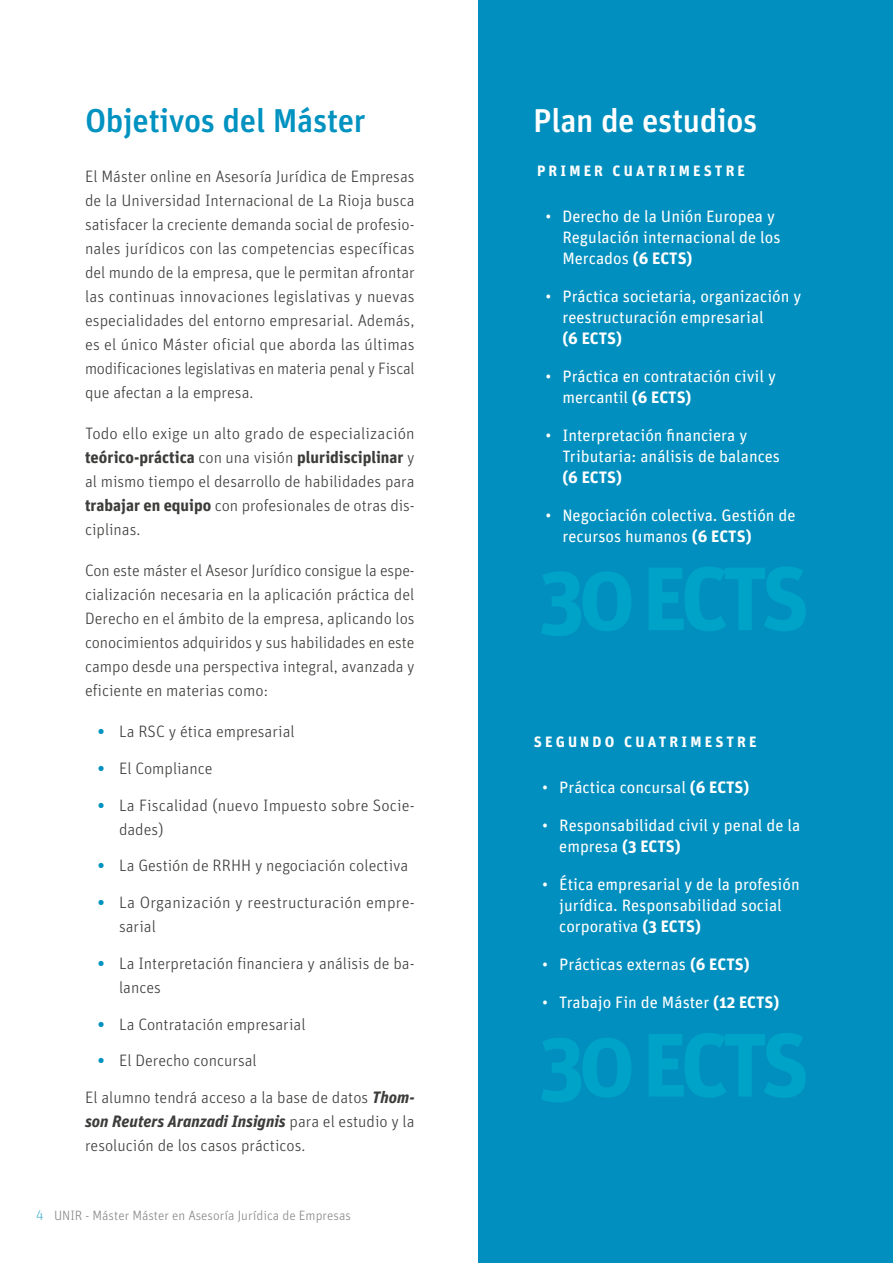
<style>
.page{position:relative;width:893px;height:1263px;background:#fff}
.page>*{position:absolute;margin:0;border:0;box-sizing:border-box;transform-origin:0 0}
.t1{font:500 33px "Unit OT";letter-spacing:-.01em;color:#0092c0}
.t2{font:500 33px "Unit OT";letter-spacing:-.01em;color:#fff}
.t3{font:300 16.5px/24px "Unit OT";color:#3c3c3b;text-align:justify}
.t4{font:16.5px/21px "Unit OT";color:#fff}
.t5{font:700 16.5px "Unit OT";color:#fff}
.t6{font:700 15px "Unit OT";letter-spacing:.21em;color:#fff}
.t7{font:300 13.5px "Unit OT";color:#878787}
.s1{font-weight:700}
.s2{font-weight:700;color:#0092c0}
.s3{font-weight:700;font-style:italic}
.s4{color:#4eaece}
</style>
<div class="page">
<div style="left:478px;top:0;width:415px;height:1263px;background:#008fbe"></div>
<h1 class="t1" style="left:85px;top:100px;width:282px">Objetivos del Máster</h1>
<p class="t3" style="left:85px;top:164px;width:331px">El Máster online en Asesoría Jurídica de Empresas de la Universidad Internacional de La Rioja busca satisfacer la creciente demanda social de profesio&shy;nales jurídicos con las competencias específicas del mundo de la empresa, que le permitan afrontar las continuas innovaciones legislativas y nuevas especialidades del entorno empresarial. Además, es el único Máster oficial que aborda las últimas modificaciones legislativas en materia penal y Fiscal que afectan a la empresa.</p>
<p class="t3" style="left:85px;top:421px;width:331px">Todo ello exige un alto grado de especialización <span class="s1">teórico-práctica</span> con una visión <span class="s1">pluridisciplinar</span> y al mismo tiempo el desarrollo de habilidades para <span class="s1">trabajar en equipo</span> con profesionales de otras dis&shy;ciplinas.</p>
<p class="t3" style="left:85px;top:558px;width:331px">Con este máster el Asesor Jurídico consigue la espe&shy;cialización necesaria en la aplicación práctica del Derecho en el ámbito de la empresa, aplicando los conocimientos adquiridos y sus habilidades en este campo desde una perspectiva integral, avanzada y eficiente en materias como:</p>
<p class="t3" style="left:98px;top:719px;width:198px"><span class="s2">•</span> La RSC y ética empresarial</p>
<p class="t3" style="left:98px;top:756px;width:116px"><span class="s2">•</span> El Compliance</p>
<p class="t3" style="left:119px;top:793px;width:297px;text-indent:-21px"><span class="s2">•</span> La Fiscalidad (nuevo Impuesto sobre Socie&shy;dades)</p>
<p class="t3" style="left:98px;top:854px;width:312px"><span class="s2">•</span> La Gestión de RRHH y negociación colectiva</p>
<p class="t3" style="left:119px;top:890px;width:297px;text-indent:-21px"><span class="s2">•</span> La Organización y reestructuración empre&shy;sarial</p>
<p class="t3" style="left:119px;top:951px;width:297px;text-indent:-21px"><span class="s2">•</span> La Interpretación financiera y análisis de ba&shy;lances</p>
<p class="t3" style="left:98px;top:1012px;width:209px"><span class="s2">•</span> La Contratación empresarial</p>
<p class="t3" style="left:98px;top:1049px;width:160px"><span class="s2">•</span> El Derecho concursal</p>
<p class="t3" style="left:85px;top:1085px;width:331px">El alumno tendrá acceso a la base de datos <span class="s3">Thom&shy;son Reuters Aranzadi Insignis</span> para el estudio y la resolución de los casos prácticos.</p>
<p class="t7" style="left:36px;top:1207px;width:316px"><span class="s4">4</span> UNIR - Máster Máster en Asesoría Jurídica de Empresas</p>
<h1 class="t2" style="left:533px;top:100px;width:226px">Plan de estudios</h1>
<p class="t6" style="left:537px;top:161px;width:209px">PRIMER CUATRIMESTRE</p>
<p class="t4" style="left:562px;top:206px;width:220px;text-indent:-17px">• Derecho de la Unión Europea y<br>Regulación internacional de los<br>Mercados <span class="s1">(6 ECTS)</span></p>
<p class="t4" style="left:562px;top:286px;width:240px;text-indent:-17px">• Práctica societaria, organización y reestructuración empresarial</p>
<p class="t5" style="left:562px;top:328px;width:61px">(6 ECTS)</p>
<p class="t4" style="left:562px;top:366px;width:215px;text-indent:-17px">• Práctica en contratación civil y mercantil <span class="s1">(6 ECTS)</span></p>
<p class="t4" style="left:562px;top:425px;width:219px;text-indent:-17px">• Interpretación financiera y<br>Tributaria: análisis de balances</p>
<p class="t5" style="left:562px;top:467px;width:61px">(6 ECTS)</p>
<p class="t4" style="left:562px;top:505px;width:235px;text-indent:-17px">• Negociación colectiva. Gestión de recursos humanos <span class="s1">(6 ECTS)</span></p>
<p class="t6" style="left:534px;top:731px;width:224px">SEGUNDO CUATRIMESTRE</p>
<p class="t4" style="left:542px;top:776px;width:209px">• Práctica concursal <span class="s1">(6 ECTS)</span></p>
<p class="t4" style="left:559px;top:814px;width:243px;text-indent:-17px">• Responsabilidad civil y penal de la empresa <span class="s1">(3 ECTS)</span></p>
<p class="t4" style="left:559px;top:873px;width:242px;text-indent:-17px">• Ética empresarial y de la profesión jurídica. Responsabilidad social corporativa <span class="s1">(3 ECTS)</span></p>
<p class="t4" style="left:542px;top:954px;width:209px">• Prácticas externas <span class="s1">(6 ECTS)</span></p>
<p class="t4" style="left:542px;top:992px;width:239px">• Trabajo Fin de Máster <span class="s1">(12 ECTS)</span></p>
</div>
